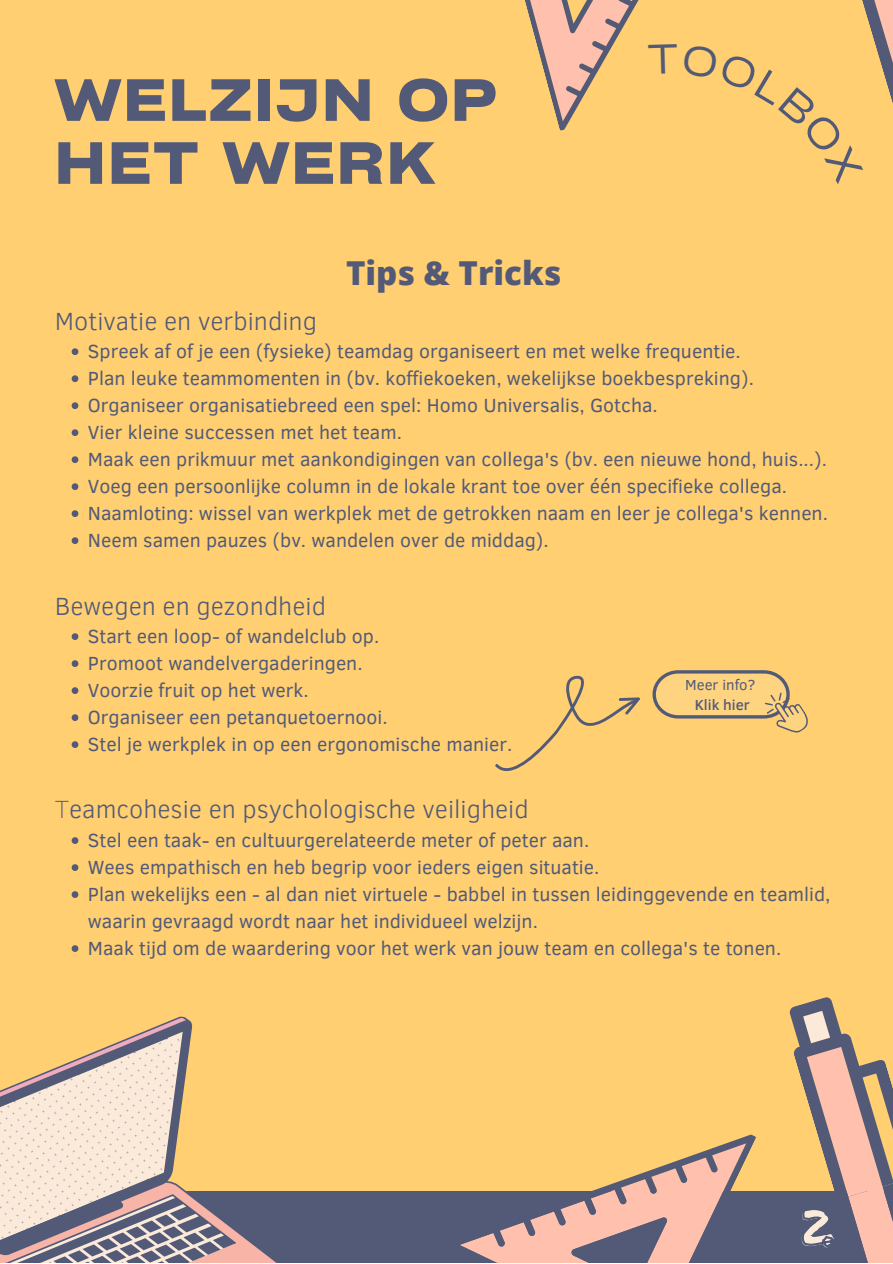
<style>
.page{position:relative;width:893px;height:1264px;background:#fff}
.page>*{position:absolute;margin:0;border:0;box-sizing:border-box;transform-origin:0 0}
.t1{font:700 expanded 57px/63px "Cy Grotesk";letter-spacing:.04em;color:#525a78}
.t2{font:49.35px "Permanent Marker";color:#fbe9d9}
.t3{font:800 33px "Open Sans";color:#525a78}
.t4{font:300 25.5px "Clear Sans";color:#525a78}
.t5{font:19.5px/27px "Clear Sans";color:#525a78}
.t6{font:14.85px "Clear Sans";color:#525a78}
.t7{font:500 14.85px "Clear Sans";color:#525a78}
.s1{font-weight:100}
</style>
<div class="page">
<div style="left:0;top:0;width:892px;height:1262px;background:#ffcf71"></div>
<svg style="left:72px;top:348px;width:6px;height:7px"></svg>
<svg style="left:72px;top:375px;width:6px;height:7px"></svg>
<svg style="left:72px;top:402px;width:6px;height:7px"></svg>
<svg style="left:72px;top:429px;width:6px;height:7px"></svg>
<svg style="left:72px;top:456px;width:6px;height:7px"></svg>
<svg style="left:72px;top:483px;width:6px;height:7px"></svg>
<svg style="left:72px;top:510px;width:6px;height:7px"></svg>
<svg style="left:72px;top:537px;width:6px;height:7px"></svg>
<svg style="left:72px;top:633px;width:6px;height:7px"></svg>
<svg style="left:72px;top:660px;width:6px;height:7px"></svg>
<svg style="left:72px;top:687px;width:6px;height:7px"></svg>
<svg style="left:72px;top:714px;width:6px;height:7px"></svg>
<svg style="left:72px;top:741px;width:6px;height:7px"></svg>
<svg style="left:72px;top:837px;width:6px;height:7px"></svg>
<svg style="left:72px;top:864px;width:6px;height:7px"></svg>
<svg style="left:72px;top:891px;width:6px;height:7px"></svg>
<svg style="left:72px;top:945px;width:6px;height:6px"></svg>
<div style="left:0;top:1191px;width:892px;height:71px;background:#525a78"></div>
<svg style="left:460px;top:1134px;width:296px;height:128px"></svg>
<svg style="left:0;top:1016px;width:275px;height:246px"></svg>
<svg style="left:495px;top:675px;width:145px;height:96px"></svg>
<svg style="left:652px;top:670px;width:156px;height:63px"></svg>
<svg style="left:789px;top:997px;width:103px;height:265px"></svg>
<svg style="left:525px;top:0;width:368px;height:184px"></svg>
<h1 class="t1" style="left:55px;top:66px;width:443px">WELZIJN OP<br>HET WERK</h1>
<h3 class="t4" style="left:55px;top:302px;width:264px">Motivatie en verbinding</h3>
<h3 class="t3" style="left:346px;top:250px;width:217px">Tips &amp; Tricks</h3>
<p class="t5" style="left:88px;top:337px;width:741px">Spreek af of je een (fysieke) teamdag organiseert en met welke frequentie.<br>Plan leuke teammomenten in (bv. koffiekoeken, wekelijkse boekbespreking).<br>Organiseer organisatiebreed een spel: Homo Universalis, Gotcha.<br>Vier kleine successen met het team.<br>Maak een prikmuur met aankondigingen van collega's (bv. een nieuwe hond, huis...).<br>Voeg een persoonlijke column in de lokale krant toe over één specifieke collega.<br>Naamloting: wissel van werkplek met de getrokken naam en leer je collega's kennen.<br>Neem samen pauzes (bv. wandelen over de middag).</p>
<h3 class="t4" style="left:55px;top:587px;width:273px">Bewegen en gezondheid</h3>
<p class="t5" style="left:88px;top:622px;width:426px">Start een loop- of wandelclub op.<br>Promoot wandelvergaderingen.<br>Voorzie fruit op het werk.<br>Organiseer een petanquetoernooi.<br>Stel je werkplek in op een ergonomische manier.</p>
<h3 class="t4" style="left:55px;top:791px;width:475px"><span class="s1">T</span>eamcohesie en psychologische veiligheid</h3>
<p class="t6" style="left:685px;top:674px;width:72px">Meer info?</p>
<p class="t7" style="left:694px;top:694px;width:57px">Klik hier</p>
<p class="t5" style="left:88px;top:826px;width:744px">Stel een taak- en cultuurgerelateerde meter of peter aan.<br>Wees empathisch en heb begrip voor ieders eigen situatie.<br>Plan wekelijks een - al dan niet virtuele - babbel in tussen leidinggevende en teamlid, waarin gevraagd wordt naar het individueel welzijn.<br>Maak tijd om de waardering voor het werk van jouw team en collega's te tonen.</p>
<h2 class="t2" style="left:799px;top:1191px;width:38px">2.</h2>
</div>
